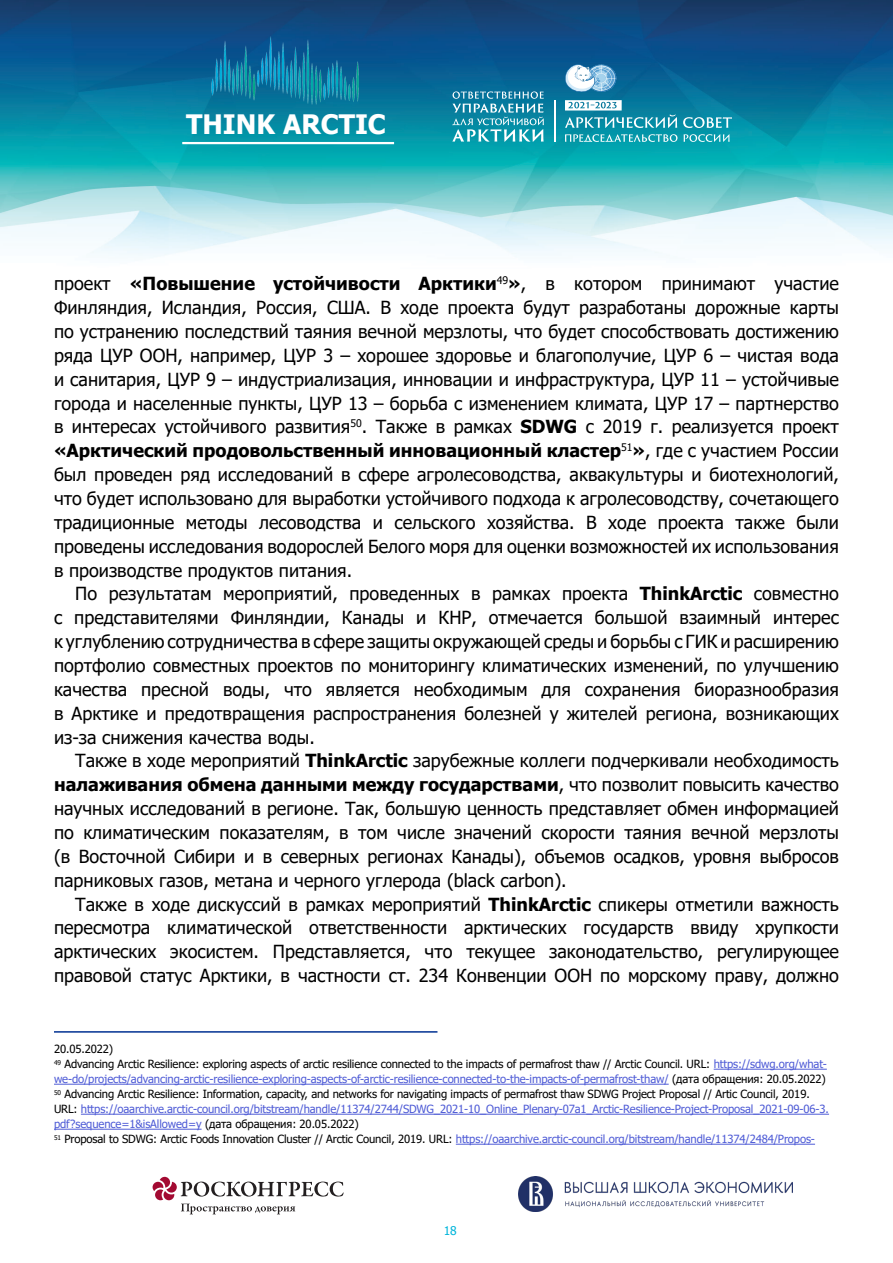
<style>
.page{position:relative;width:893px;height:1263px;background:#fff}
.page>*{position:absolute;margin:0;border:0;box-sizing:border-box;transform-origin:0 0}
.t1{font:700 26.7px "Tahoma";color:#fff}
.Основной_текст{font:18px/23.9px "Tahoma";color:#000;text-align:justify}
.t2{font:12px "Tahoma";color:#00b5da}
.сноски{font:11.25px/15px "Tahoma";letter-spacing:-.01em;color:#4f5cd6}
.сноски-2{font:11.25px "Tahoma";letter-spacing:-.01em;color:#000}
.s1{font-weight:700}
.s2{color:#000}
</style>
<div class="page">
<img style="left:0;top:0;width:893px;height:258px">
<img style="left:203px;top:33px;width:166px;height:79px">
<hr style="left:182px;top:142px;width:212px;height:2px;background:#fff">
<svg style="left:452px;top:91px;width:92px;height:51px;background:#41a1b7"></svg>
<hr style="left:554px;top:100px;width:1px;height:42px;background:#fff">
<svg style="left:683px;top:117px;width:49px;height:11px"></svg>
<svg style="left:565px;top:134px;width:112px;height:8px"></svg>
<svg style="left:684px;top:134px;width:46px;height:8px"></svg>
<svg style="left:565px;top:100px;width:112px;height:28px;background:#4ba4ba"></svg>
<svg style="left:564px;top:64px;width:52px;height:29px"></svg>
<svg style="left:153px;top:1177px;width:191px;height:37px"></svg>
<img style="left:519px;top:1176px;width:274px;height:35px">
<hr style="left:54px;top:1031px;width:383px;height:2px;background:#003192">
<hr style="left:714px;top:1069px;width:113px;height:1px;background:#4f5cd6">
<hr style="left:54px;top:1084px;width:615px;height:1px;background:#4f5cd6">
<hr style="left:81px;top:1114px;width:748px;height:1px;background:#4f5cd6">
<hr style="left:54px;top:1129px;width:148px;height:1px;background:#4f5cd6">
<hr style="left:456px;top:1144px;width:359px;height:1px;background:#4f5cd6">
<h1 class="t1" style="left:186px;top:105px;width:201px">THINK ARCTIC</h1>
<p class="Основной_текст" style="left:54px;top:273px;width:786px">проект <span class="s1">«Повышение устойчивости Арктики</span><sup>49</sup><span class="s1">»</span>, в котором принимают участие Финляндия, Исландия, Россия, США. В ходе проекта будут разработаны дорожные карты по устранению последствий таяния вечной мерзлоты, что будет способствовать достижению ряда ЦУР ООН, например, ЦУР 3 – хорошее здоровье и благополучие, ЦУР 6 – чистая вода и санитария, ЦУР 9 – индустриализация, инновации и инфраструктура, ЦУР 11 – устойчивые города и населенные пункты, ЦУР 13 – борьба с изменением климата, ЦУР 17 – партнерство в интересах устойчивого развития<sup>50</sup>. Также в рамках <span class="s1">SDWG</span> с 2019 г. реализуется проект <span class="s1">«Арктический продовольственный инновационный кластер</span><sup>51</sup><span class="s1">»</span>, где с участием России был проведен ряд исследований в сфере агролесоводства, аквакультуры и биотехнологий, что будет использовано для выработки устойчивого подхода к агролесоводству, сочетающего традиционные методы лесоводства и сельского хозяйства. В ходе проекта также были проведены исследования водорослей Белого моря для оценки возможностей их использования в производстве продуктов питания.</p>
<p class="Основной_текст" style="left:54px;top:583px;width:786px;text-indent:21px">По результатам мероприятий, проведенных в рамках проекта <span class="s1">ThinkArctic</span> совместно с представителями Финляндии, Канады и КНР, отмечается большой взаимный интерес к углублению сотрудничества в сфере защиты окружающей среды и борьбы с ГИК и расширению портфолио совместных проектов по мониторингу климатических изменений, по улучшению качества пресной воды, что является необходимым для сохранения биоразнообразия в Арктике и предотвращения распространения болезней у жителей региона, возникающих из-за снижения качества воды.</p>
<p class="Основной_текст" style="left:54px;top:750px;width:786px;text-indent:21px">Также в ходе мероприятий <span class="s1">ThinkArctic</span> зарубежные коллеги подчеркивали необходимость <span class="s1">налаживания обмена данными между государствами</span>, что позволит повысить качество научных исследований в регионе. Так, большую ценность представляет обмен информацией по климатическим показателям, в том числе значений скорости таяния вечной мерзлоты (в Восточной Сибири и в северных регионах Канады), объемов осадков, уровня выбросов парниковых газов, метана и черного углерода (black carbon).</p>
<p class="Основной_текст" style="left:54px;top:893px;width:786px;text-indent:21px">Также в ходе дискуссий в рамках мероприятий <span class="s1">ThinkArctic</span> спикеры отметили важность пересмотра климатической ответственности арктических государств ввиду хрупкости арктических экосистем. Представляется, что текущее законодательство, регулирующее правовой статус Арктики, в частности ст. 234 Конвенции ООН по морскому праву, должно</p>
<p class="сноски-2" style="left:54px;top:1041px;width:61px">20.05.2022)</p>
<p class="сноски" style="left:54px;top:1057px;width:774px"><sup>49</sup> <span class="s2">Advancing Arctic Resilience: exploring aspects of arctic resilience connected to the impacts of permafrost thaw // Arctic Council. URL:</span> https://sdwg.org/what&shy;we-do/projects/advancing-arctic-resilience-exploring-aspects-of-arctic-resilience-connected-to-the-impacts-of-permafrost-thaw/ <span class="s2">(дата обращения: 20.05.2022)</span></p>
<p class="сноски" style="left:54px;top:1087px;width:776px"><sup>50</sup> <span class="s2">Advancing Arctic Resilience: Information, capacity, and networks for navigating impacts of permafrost thaw SDWG Project Proposal // Artic Council, 2019.<br>URL:</span> https://oaarchive.arctic-council.org/bitstream/handle/11374/2744/SDWG_2021-10_Online_Plenary-07a1_Arctic-Resilience-Project-Proposal_2021-09-06-3. pdf?sequence=1&amp;isAllowed=y <span class="s2">(дата обращения: 20.05.2022)</span></p>
<p class="сноски" style="left:54px;top:1132px;width:762px"><sup>51</sup> <span class="s2">Proposal to SDWG: Arctic Foods Innovation Cluster // Arctic Council, 2019. URL:</span> https://oaarchive.arctic-council.org/bitstream/handle/11374/2484/Propos-</p>
<p class="t2" style="left:444px;top:1222px;width:15px">18</p>
</div>
